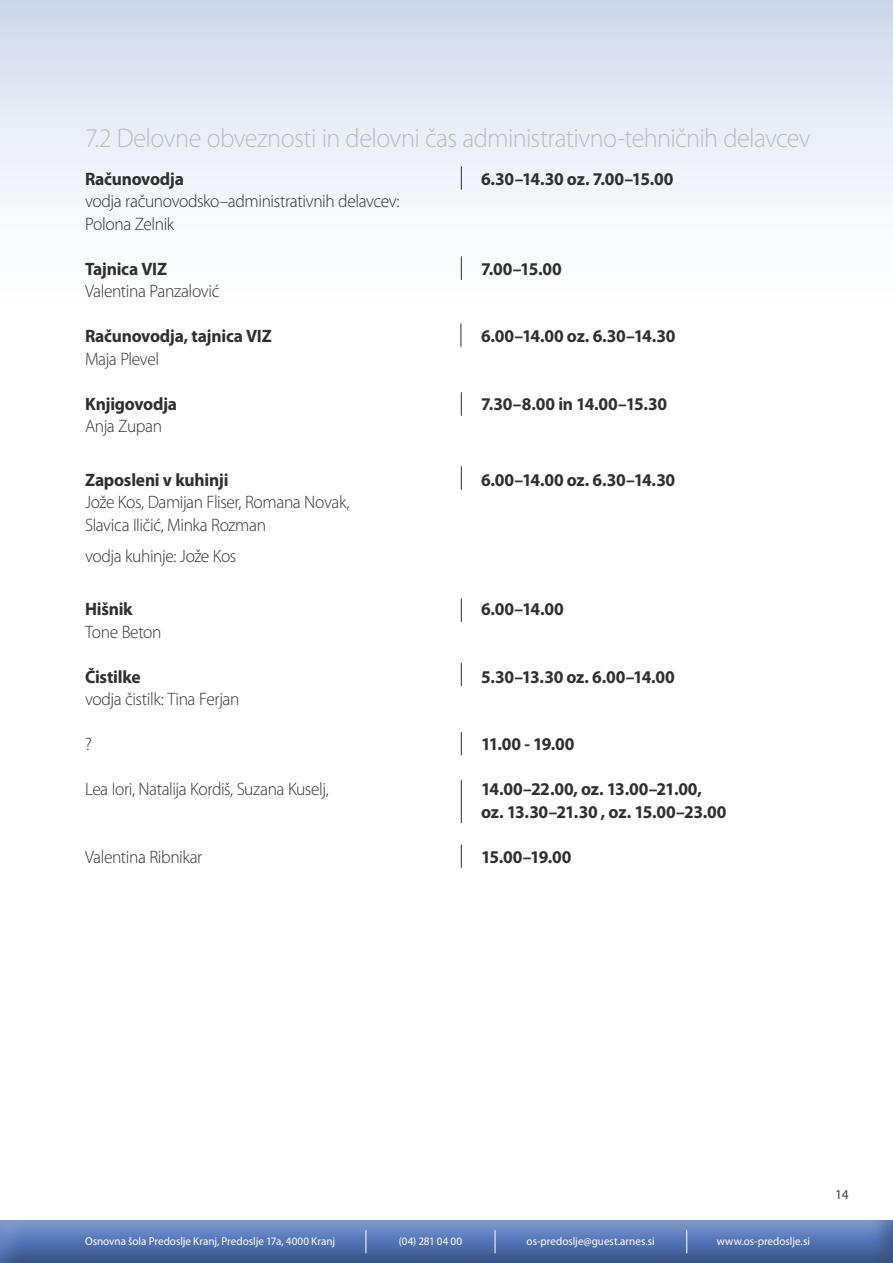
<style>
.page{position:relative;width:893px;height:1263px;background:#fff}
.page>*{position:absolute;margin:0;border:0;box-sizing:border-box;transform-origin:0 0}
.t1{font:300 27px "Myriad Pro";letter-spacing:-.025em;color:#bcbdc0}
.t2{font:700 18px/22.5px "Myriad Pro";letter-spacing:-.015em;color:#312f30}
.t3{font:300 18px "Myriad Pro";letter-spacing:-.025em;color:#312f30}
.t4{font:13.5px "Myriad Pro";color:#3e3e3f}
.t5{font:11.4px "Myriad Pro";color:#fff}
</style>
<div class="page">
<div style="left:0;top:1218px;width:893px;height:45px;background:#231f20;opacity:.35"></div>
<svg style="left:686px;top:1230px;width:1px;height:23px"></svg>
<svg style="left:366px;top:1230px;width:1px;height:23px"></svg>
<svg style="left:495px;top:1230px;width:1px;height:23px"></svg>
<div style="left:0;top:0;width:893px;height:334px;background:linear-gradient(to bottom,#d2dbec,#fff)"></div>
<svg style="left:461px;top:166px;width:1px;height:24px"></svg>
<svg style="left:461px;top:256px;width:1px;height:24px"></svg>
<svg style="left:461px;top:323px;width:1px;height:24px"></svg>
<svg style="left:461px;top:392px;width:1px;height:24px"></svg>
<svg style="left:461px;top:466px;width:1px;height:24px"></svg>
<hr style="left:461px;top:780px;width:1px;height:43px;background:#312f30">
<svg style="left:461px;top:663px;width:1px;height:23px"></svg>
<svg style="left:461px;top:598px;width:1px;height:24px"></svg>
<svg style="left:461px;top:732px;width:1px;height:23px"></svg>
<svg style="left:461px;top:844px;width:1px;height:24px"></svg>
<p class="t1" style="left:85px;top:122px;width:727px">7.2 Delovne obveznosti in delovni čas administrativno-tehničnih delavcev</p>
<p class="t2" style="left:85px;top:167px;width:101px">Računovodja</p>
<p class="t2" style="left:481px;top:167px;width:194px">6.30–14.30 oz. 7.00–15.00</p>
<p class="t3" style="left:85px;top:190px;width:316px">vodja računovodsko–administrativnih delavcev:</p>
<p class="t3" style="left:85px;top:213px;width:91px">Polona Zelnik</p>
<p class="t2" style="left:85px;top:257px;width:84px">Tajnica VIZ</p>
<p class="t2" style="left:481px;top:257px;width:82px">7.00–15.00</p>
<p class="t3" style="left:85px;top:280px;width:136px">Valentina Panzalović</p>
<p class="t2" style="left:85px;top:324px;width:188px">Računovodja, tajnica VIZ</p>
<p class="t2" style="left:481px;top:324px;width:196px">6.00–14.00 oz. 6.30–14.30</p>
<p class="t3" style="left:85px;top:348px;width:76px">Maja Plevel</p>
<p class="t2" style="left:85px;top:392px;width:94px">Knjigovodja</p>
<p class="t2" style="left:481px;top:392px;width:188px">7.30–8.00 in 14.00–15.30</p>
<p class="t3" style="left:85px;top:415px;width:79px">Anja Zupan</p>
<p class="t2" style="left:85px;top:468px;width:145px">Zaposleni v kuhinji</p>
<p class="t2" style="left:481px;top:468px;width:196px">6.00–14.00 oz. 6.30–14.30</p>
<p class="t3" style="left:85px;top:491px;width:266px">Jože Kos, Damijan Fliser, Romana Novak,</p>
<p class="t3" style="left:85px;top:514px;width:182px">Slavica Iličić, Minka Rozman</p>
<p class="t3" style="left:85px;top:545px;width:153px">vodja kuhinje: Jože Kos</p>
<p class="t2" style="left:85px;top:597px;width:49px">Hišnik</p>
<p class="t2" style="left:481px;top:597px;width:84px">6.00–14.00</p>
<p class="t3" style="left:85px;top:621px;width:78px">Tone Beton</p>
<p class="t2" style="left:85px;top:665px;width:57px">Čistilke</p>
<p class="t2" style="left:481px;top:665px;width:195px">5.30–13.30 oz. 6.00–14.00</p>
<p class="t3" style="left:85px;top:688px;width:156px">vodja čistilk: Tina Ferjan</p>
<p class="t3" style="left:85px;top:733px;width:8px">?</p>
<p class="t2" style="left:481px;top:732px;width:95px">11.00 - 19.00</p>
<p class="t3" style="left:85px;top:778px;width:245px">Lea Iori, Natalija Kordiš, Suzana Kuselj,</p>
<p class="t2" style="left:481px;top:777px;width:247px">14.00–22.00, oz. 13.00–21.00, oz. 13.30–21.30 , oz. 15.00–23.00</p>
<p class="t3" style="left:85px;top:846px;width:119px">Valentina Ribnikar</p>
<p class="t2" style="left:481px;top:845px;width:92px">15.00–19.00</p>
<p class="t5" style="left:85px;top:1234px;width:252px">Osnovna šola Predoslje Kranj, Predoslje 17a, 4000 Kranj</p>
<p class="t5" style="left:399px;top:1234px;width:65px">(04) 281 04 00</p>
<p class="t5" style="left:527px;top:1234px;width:130px">os-predoslje@guest.arnes.si</p>
<p class="t5" style="left:717px;top:1234px;width:95px">www.os-predoslje.si</p>
<p class="t4" style="left:835px;top:1186px;width:15px">14</p>
</div>
